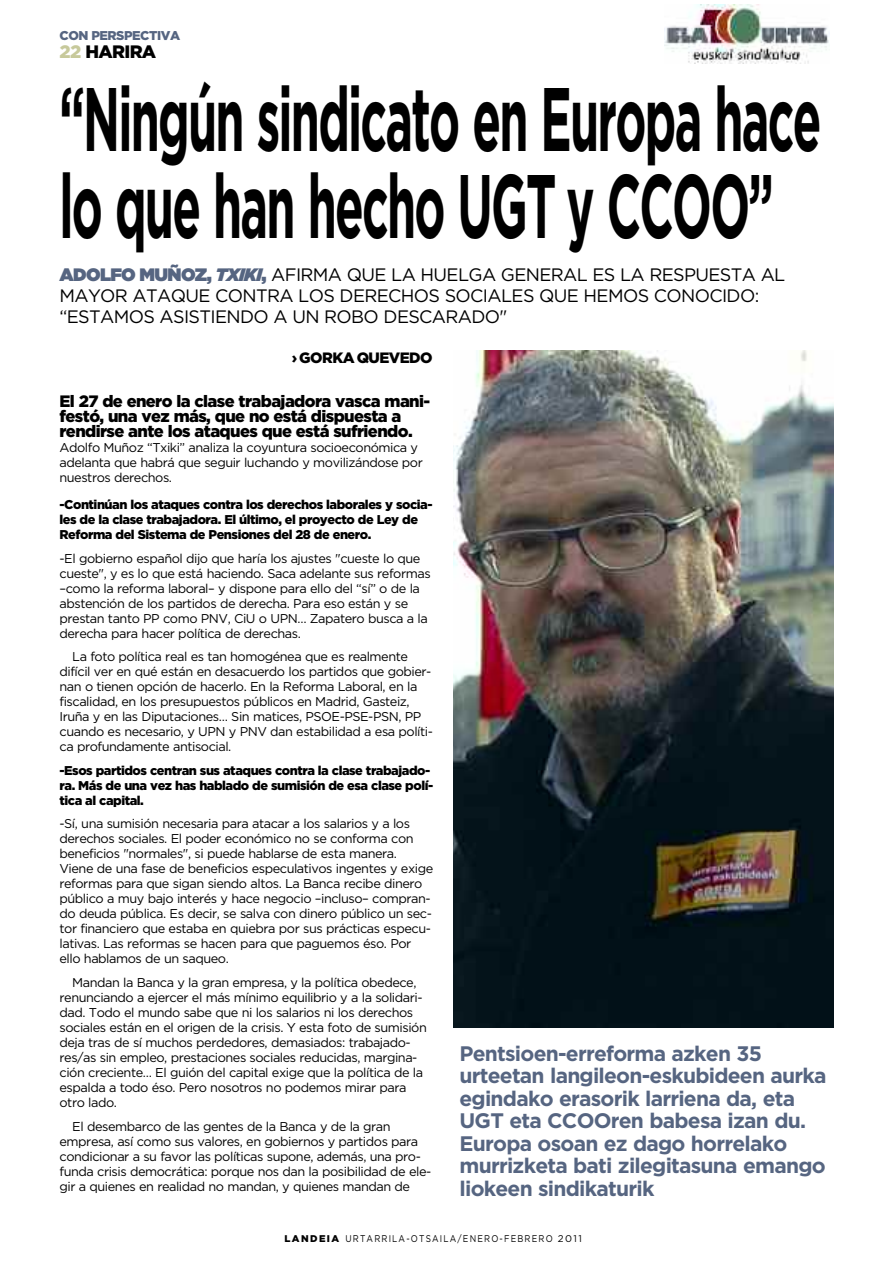
<style>
.page{position:relative;width:893px;height:1263px;background:#fff}
.page>*{position:absolute;margin:0;border:0;box-sizing:border-box;transform-origin:0 0}
.t1{font:700 90px/87px "Gotham";letter-spacing:-.035em;color:#000;scale:.52 1}
.t2{font:700 21px/22.5px "Gotham";letter-spacing:-.035em;color:#566581}
.t3{font:18px/21px "Gotham";letter-spacing:-.035em;color:#000}
.t4{font:900 18px "Gotham";letter-spacing:-.035em;color:#000}
.t5{font:900 16.5px/15px "Gotham";letter-spacing:-.035em;color:#000}
.t6{font:900 15px "Gotham";letter-spacing:-.035em;color:#000}
.t7{font:12.75px/15px "Gotham";letter-spacing:-.035em;color:#000}
.t8{font:900 12.75px/15px "Gotham";letter-spacing:-.035em;color:#000}
.t9{font:900 12.75px "Gotham";letter-spacing:-.035em;color:#566581}
.t10{font:9.75px "Gotham";letter-spacing:.145em;color:#000;scale:.85 1}
.s1{color:#c7c99b}
.s2{font-family:"Gotham Ultra";color:#566581}
.s3{font-family:"Gotham Ultra";font-style:italic;color:#566581}
.s4{font-weight:900}
</style>
<div class="page">
<img style="left:665px;top:4px;width:165px;height:60px">
<img style="left:453px;top:350px;width:380px;height:678px">
<p class="t9" style="left:60px;top:28px;width:122px">CON PERSPECTIVA</p>
<h3 class="t4" style="left:60px;top:41px;width:98px"><span class="s1">22</span> HARIRA</h3>
<h1 class="t1" style="left:60px;top:73px;width:1467px">“Ningún sindicato en Europa hace lo que han hecho UGT y CCOO”</h1>
<h3 class="t3" style="left:60px;top:263px;width:727px"><span class="s2">ADOLFO MUÑOZ,</span> <span class="s3">TXIKI</span><span class="s2">,</span> AFIRMA QUE LA HUELGA GENERAL ES LA RESPUESTA AL<br>MAYOR ATAQUE CONTRA LOS DERECHOS SOCIALES QUE HEMOS CONOCIDO: “ESTAMOS ASISTIENDO A UN ROBO DESCARADO"</h3>
<p class="t6" style="left:292px;top:349px;width:142px">› GORKA QUEVEDO</p>
<p class="t5" style="left:60px;top:393px;width:372px">El 27 de enero la clase trabajadora vasca mani&shy;festó, una vez más, que no está dispuesta a rendirse ante los ataques que está sufriendo.</p>
<p class="t7" style="left:60px;top:439px;width:365px">Adolfo Muñoz “Txiki” analiza la coyuntura socioeconómica y adelanta que habrá que seguir luchando y movilizándose por nuestros derechos.</p>
<p class="t8" style="left:60px;top:497px;width:374px">-Continúan los ataques contra los derechos laborales y socia&shy;les de la clase trabajadora. El último, el proyecto de Ley de<br>Reforma del Sistema de Pensiones del 28 de enero.</p>
<p class="t7" style="left:60px;top:551px;width:373px">-El gobierno español dijo que haría los ajustes "cueste lo que cueste", y es lo que está haciendo. Saca adelante sus reformas –como la reforma laboral– y dispone para ello del “sí” o de la abstención de los partidos de derecha. Para eso están y se prestan tanto PP como PNV, CiU o UPN… Zapatero busca a la derecha para hacer política de derechas.</p>
<p class="t7" style="left:60px;top:649px;width:375px;text-indent:13px">La foto política real es tan homogénea que es realmente difícil ver en qué están en desacuerdo los partidos que gobier&shy;nan o tienen opción de hacerlo. En la Reforma Laboral, en la fiscalidad, en los presupuestos públicos en Madrid, Gasteiz, Iruña y en las Diputaciones… Sin matices, PSOE-PSE-PSN, PP cuando es necesario, y UPN y PNV dan estabilidad a esa políti&shy;ca profundamente antisocial.</p>
<p class="t8" style="left:60px;top:763px;width:375px">-Esos partidos centran sus ataques contra la clase trabajado&shy;ra. Más de una vez has hablado de sumisión de esa clase polí&shy;tica al capital.</p>
<p class="t7" style="left:60px;top:816px;width:375px">-Sí, una sumisión necesaria para atacar a los salarios y a los derechos sociales. El poder económico no se conforma con beneficios "normales", si puede hablarse de esta manera.<br>Viene de una fase de beneficios especulativos ingentes y exige reformas para que sigan siendo altos. La Banca recibe dinero público a muy bajo interés y hace negocio –incluso– compran&shy;do deuda pública. Es decir, se salva con dinero público un sec&shy;tor financiero que estaba en quiebra por sus prácticas especu&shy;lativas. Las reformas se hacen para que paguemos éso. Por ello hablamos de un saqueo.</p>
<p class="t7" style="left:60px;top:975px;width:369px;text-indent:13px">Mandan la Banca y la gran empresa, y la política obedece, renunciando a ejercer el más mínimo equilibrio y a la solidari&shy;dad. Todo el mundo sabe que ni los salarios ni los derechos sociales están en el origen de la crisis. Y esta foto de sumisión deja tras de sí muchos perdedores, demasiados: trabajado&shy;res/as sin empleo, prestaciones sociales reducidas, margina&shy;ción creciente… El guión del capital exige que la política de la espalda a todo éso. Pero nosotros no podemos mirar para otro lado.</p>
<p class="t7" style="left:60px;top:1118px;width:373px;text-indent:13px">El desembarco de las gentes de la Banca y de la gran empresa, así como sus valores, en gobiernos y partidos para condicionar a su favor las políticas supone, además, una pro&shy;funda crisis democrática: porque nos dan la posibilidad de ele&shy;gir a quienes en realidad no mandan, y quienes mandan de</p>
<h2 class="t2" style="left:459px;top:1041px;width:369px">Pentsioen-erreforma azken 35 urteetan langileon-eskubideen aurka egindako erasorik larriena da, eta<br>UGT eta CCOOren babesa izan du.<br>Europa osoan ez dago horrelako murrizketa bati zilegitasuna emango liokeen sindikaturik</h2>
<p class="t10" style="left:284px;top:1233px;width:351px"><span class="s4">LANDEIA</span> URTARRILA-OTSAILA/ENERO-FEBRERO 2011</p>
</div>
